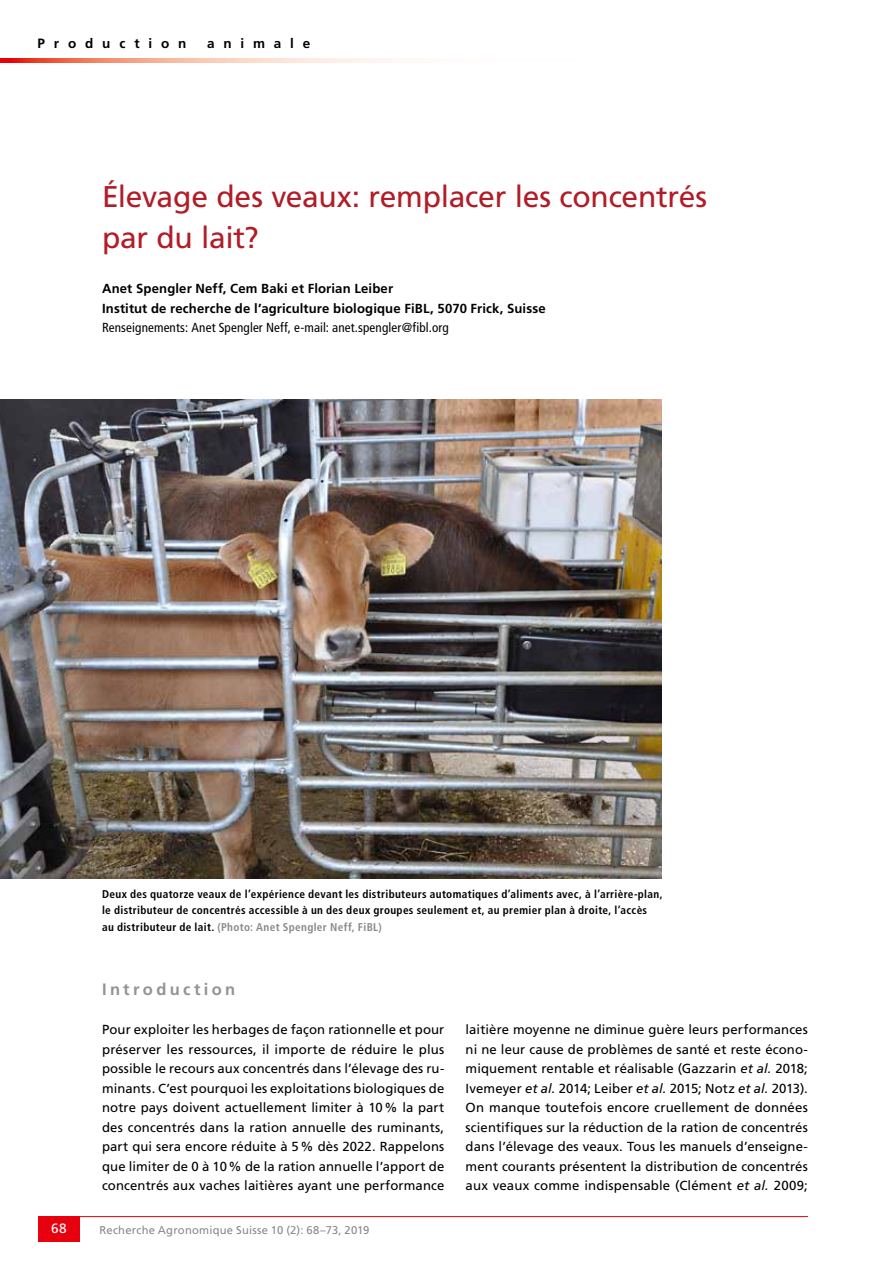
<style>
.page{position:relative;width:893px;height:1263px;background:#fff}
.page>*{position:absolute;margin:0;border:0;box-sizing:border-box;transform-origin:0 0}
.t1{font:30px/40.5px "Frutiger LT Std";letter-spacing:-.01em;color:#b21c27}
.t2{font:700 16.5px "Frutiger LT Std";letter-spacing:.2em;color:#929493}
.t3{font:700 13.5px "Frutiger LT Std";letter-spacing:.655em;color:#000}
.t4{font:13.5px "Frutiger LT Std";color:#fff}
.t5{font:13.2px/19.5px "Frutiger LT Std";letter-spacing:.01em;color:#000;text-align:justify}
.t6{font:700 13.2px/19.5px "Frutiger LT Std";letter-spacing:.01em;color:#000}
.t7{font:condensed 13.2px "Frutiger LT Std";letter-spacing:.01em;color:#000}
.t8{font:700 condensed 11.25px/16.5px "Frutiger LT Std";letter-spacing:.03em;color:#000}
.t9{font:11.25px "Frutiger LT Std";letter-spacing:.02em;color:#878988}
.s1{color:#878988}
.s2{font-style:italic}
</style>
<div class="page">
<svg style="left:0;top:58px;width:403px;height:5px;background:#f6b09e"></svg>
<hr style="left:38px;top:1216px;width:770px;height:1px;background:#e7000e">
<div style="left:38px;top:1216px;width:42px;height:26px;background:#e7000e"></div>
<img style="left:0;top:399px;width:661px;height:479px">
<p class="t3" style="left:38px;top:36px;width:150px">Production</p>
<p class="t3" style="left:207px;top:36px;width:105px">animale</p>
<h1 class="t1" style="left:102px;top:177px;width:607px">Élevage des veaux: remplacer les concentrés par du lait?</h1>
<p class="t6" style="left:102px;top:279px;width:445px">Anet Spengler Neff, Cem Baki et Florian Leiber<br>Institut de recherche de l’agriculture biologique FiBL, 5070 Frick, Suisse</p>
<p class="t7" style="left:102px;top:320px;width:348px">Renseignements: Anet Spengler Neff, e-mail: anet.spengler@fibl.org</p>
<p class="t8" style="left:102px;top:885px;width:562px">Deux des quatorze veaux de l’expérience devant les distributeurs automatiques d’aliments avec, à l’arrière-plan, le distributeur de concentrés accessible à un des deux groupes seulement et, au premier plan à droite, l’accès<br>au distributeur de lait. <span class="s1">(Photo: Anet Spengler Neff, FiBL)</span></p>
<p class="t2" style="left:102px;top:980px;width:135px">Introduction</p>
<p class="t5" style="left:102px;top:1020px;width:344px">Pour exploiter les herbages de façon rationnelle et pour préserver les ressources, il importe de réduire le plus possible le recours aux concentrés dans l’élevage des ru&shy;minants. C’est pourquoi les exploitations biologiques de notre pays doivent actuellement limiter à 10% la part des concentrés dans la ration annuelle des ruminants, part qui sera encore réduite à 5% dès 2022. Rappelons que limiter de 0 à 10% de la ration annuelle l’apport de concentrés aux vaches laitières ayant une performance</p>
<p class="t5" style="left:466px;top:1020px;width:344px">laitière moyenne ne diminue guère leurs performances ni ne leur cause de problèmes de santé et reste écono&shy;miquement rentable et réalisable (Gazzarin <span class="s2">et al.</span> 2018; Ivemeyer <span class="s2">et al.</span> 2014; Leiber <span class="s2">et al.</span> 2015; Notz <span class="s2">et al.</span> 2013).<br>On manque toutefois encore cruellement de données scientifiques sur la réduction de la ration de concentrés dans l’élevage des veaux. Tous les manuels d’enseigne&shy;ment courants présentent la distribution de concentrés aux veaux comme indispensable (Clément <span class="s2">et al.</span> 2009;</p>
<p class="t4" style="left:51px;top:1221px;width:17px">68</p>
<p class="t9" style="left:99px;top:1223px;width:272px">Recherche Agronomique Suisse 10 (2): 68–73, 2019</p>
</div>
